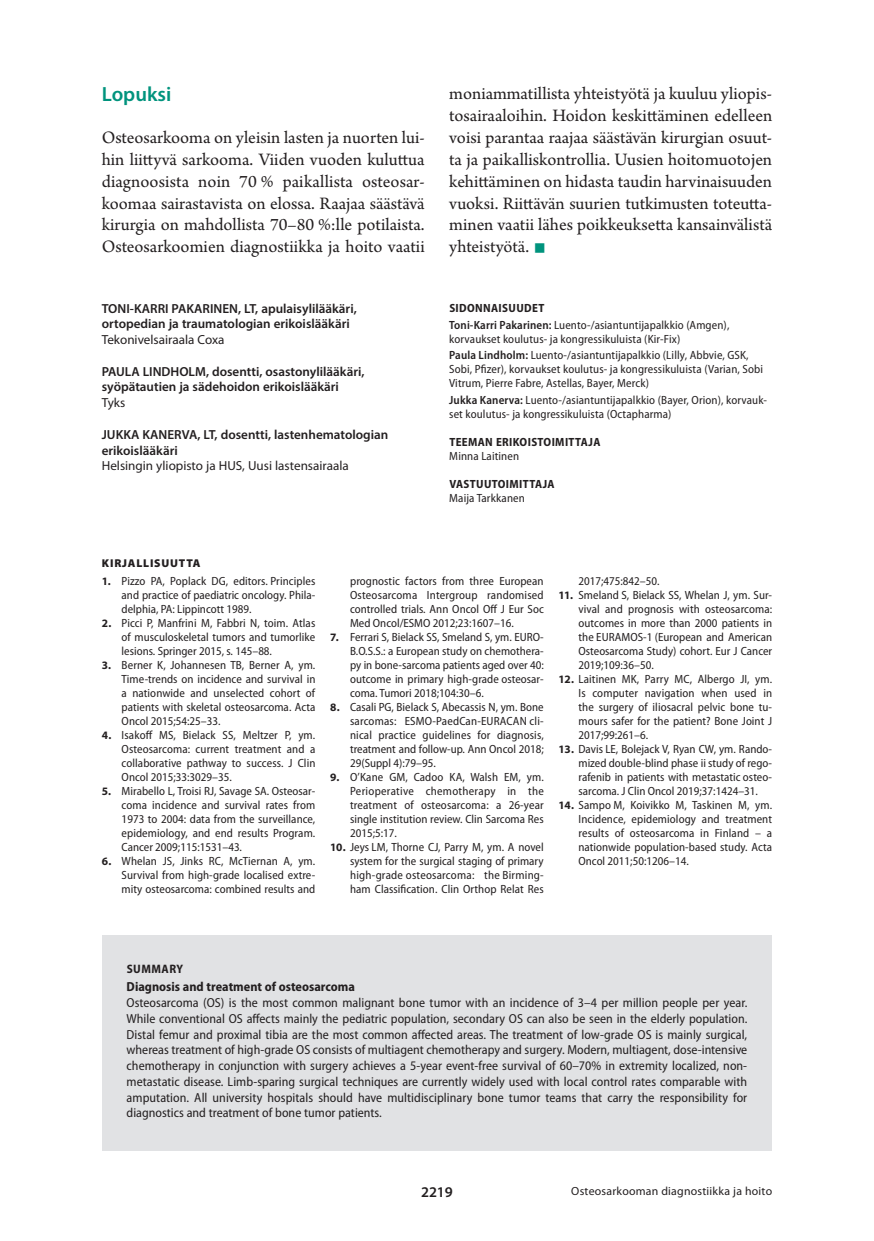
<style>
.page{position:relative;width:874px;height:1241px;background:#fff}
.page>*{position:absolute;margin:0;border:0;box-sizing:border-box;transform-origin:0 0}
.l_ei_sis{font:42px "Arno Pro";color:#00937d}
.v1{font:600 20.65px "Myriad Pro";color:#00937d}
.l_ei_sis-2{font:18.38px/21.9px "Arno Pro";color:#231f20;text-align:justify}
.t1{font:600 14.88px "Myriad Pro";color:#231f20}
.summary_leipis{font:semi-condensed 13.12px/15.8px "Myriad Pro";color:#231f20;text-align:justify}
.ko{font:600 13.12px/15.8px "Myriad Pro";color:#231f20}
.ko-2{font:13.12px "Myriad Pro";color:#231f20}
.summary_leipis-2{font:700 semi-condensed 13.12px "Myriad Pro";color:#231f20}
.summary_title{font:700 semi-condensed 12.25px "Myriad Pro";letter-spacing:.04em;color:#231f20}
.Sidonnaisuudet_txt{font:semi-condensed 11.9px/14px "Myriad Pro";letter-spacing:.005em;color:#231f20;text-align:justify}
.Sidonnaisuudet_ots{font:700 semi-condensed 11.9px "Myriad Pro";letter-spacing:.03em;color:#231f20}
.Ala{font:11.9px "Myriad Pro";letter-spacing:.02em;color:#231f20}
.kv1{font:900 11.38px "Myriad Pro";letter-spacing:.07em;color:#231f20}
.s1{font-weight:600}
.s2{font-weight:700;font-stretch:normal;font-size:11.38px}
</style>
<div class="page">
<div style="left:102px;top:935px;width:669px;height:215px;background:#e1e2e4"></div>
<p class="v1" style="left:102px;top:81px;width:71px">Lopuksi</p>
<p class="l_ei_sis-2" style="left:102px;top:127px;width:324px">Osteosarkooma on yleisin lasten ja nuorten lui&shy;hin liittyvä sarkooma. Viiden vuoden kuluttua diagnoosista noin 70 % paikallista osteosar&shy;koomaa sairastavista on elossa. Raajaa säästävä kirurgia on mahdollista 70–80 %:lle potilaista.<br>Osteosarkoomien diagnostiikka ja hoito vaatii</p>
<p class="ko" style="left:102px;top:300px;width:256px">TONI-KARRI PAKARINEN, LT, apulaisylilääkäri, ortopedian ja traumatologian erikoislääkäri</p>
<p class="ko-2" style="left:102px;top:331px;width:124px">Tekonivelsairaala Coxa</p>
<p class="ko" style="left:102px;top:363px;width:264px">PAULA LINDHOLM, dosentti, osastonylilääkäri, syöpätautien ja sädehoidon erikoislääkäri</p>
<p class="ko-2" style="left:102px;top:394px;width:25px">Tyks</p>
<p class="ko" style="left:102px;top:426px;width:288px">JUKKA KANERVA, LT, dosentti, lastenhematologian erikoislääkäri</p>
<p class="ko-2" style="left:102px;top:457px;width:248px">Helsingin yliopisto ja HUS, Uusi lastensairaala</p>
<p class="l_ei_sis-2" style="left:449px;top:84px;width:324px">moniammatillista yhteistyötä ja kuuluu yliopis&shy;tosairaaloihin. Hoidon keskittäminen edelleen voisi parantaa raajaa säästävän kirurgian osuut&shy;ta ja paikalliskontrollia. Uusien hoitomuotojen kehittäminen on hidasta taudin harvinaisuuden vuoksi. Riittävän suurien tutkimusten toteutta&shy;minen vaatii lähes poikkeuksetta kansainvälistä yhteistyötä.</p>
<p class="l_ei_sis" style="left:533px;top:221px;width:15px">■</p>
<p class="Sidonnaisuudet_ots" style="left:449px;top:300px;width:96px">SIDONNAISUUDET</p>
<p class="Sidonnaisuudet_txt" style="left:449px;top:317px;width:281px"><span class="s1">Toni-Karri Pakarinen:</span> Luento-/asiantuntijapalkkio (Amgen), korvaukset koulutus- ja kongressikuluista (Kir-Fix)</p>
<p class="Sidonnaisuudet_txt" style="left:449px;top:348px;width:315px;text-align:left"><span class="s1">Paula Lindholm:</span> Luento-/asiantuntijapalkkio (Lilly, Abbvie, GSK,<br>Sobi, Pfizer), korvaukset koulutus- ja kongressikuluista (Varian, Sobi<br>Vitrum, Pierre Fabre, Astellas, Bayer, Merck)</p>
<p class="Sidonnaisuudet_txt" style="left:449px;top:392px;width:319px"><span class="s1">Jukka Kanerva:</span> Luento-/asiantuntijapalkkio (Bayer, Orion), korvauk&shy;set koulutus- ja kongressikuluista (Octapharma)</p>
<p class="Sidonnaisuudet_ots" style="left:449px;top:434px;width:152px">TEEMAN ERIKOISTOIMITTAJA</p>
<p class="Sidonnaisuudet_txt" style="left:449px;top:448px;width:71px">Minna Laitinen</p>
<p class="Sidonnaisuudet_ots" style="left:449px;top:476px;width:107px">VASTUUTOIMITTAJA</p>
<p class="Sidonnaisuudet_txt" style="left:449px;top:490px;width:77px">Maija Tarkkanen</p>
<p class="kv1" style="left:102px;top:555px;width:100px">KIRJALLISUUTTA</p>
<p class="Sidonnaisuudet_txt" style="left:122px;top:573px;width:195px;text-indent:-20px"><span class="s2">1.</span> Pizzo PA, Poplack DG, editors. Principles and practice of paediatric oncology. Phila&shy;delphia, PA: Lippincott 1989.</p>
<p class="Sidonnaisuudet_txt" style="left:122px;top:615px;width:195px;text-indent:-20px"><span class="s2">2.</span> Picci P, Manfrini M, Fabbri N, toim. Atlas of musculoskeletal tumors and tumorlike lesions. Springer 2015, s. 145–88.</p>
<p class="Sidonnaisuudet_txt" style="left:122px;top:657px;width:195px;text-indent:-20px"><span class="s2">3.</span> Berner K, Johannesen TB, Berner A, ym.<br>Time-trends on incidence and survival in a nationwide and unselected cohort of patients with skeletal osteosarcoma. Acta Oncol 2015;54:25–33.</p>
<p class="Sidonnaisuudet_txt" style="left:122px;top:727px;width:195px;text-indent:-20px"><span class="s2">4.</span> Isakoff MS, Bielack SS, Meltzer P, ym.<br>Osteosarcoma: current treatment and a collaborative pathway to success. J Clin Oncol 2015;33:3029–35.</p>
<p class="Sidonnaisuudet_txt" style="left:122px;top:783px;width:195px;text-indent:-20px"><span class="s2">5.</span> Mirabello L, Troisi RJ, Savage SA. Osteosar&shy;coma incidence and survival rates from 1973 to 2004: data from the surveillance, epidemiology, and end results Program.<br>Cancer 2009;115:1531–43.</p>
<p class="Sidonnaisuudet_txt" style="left:122px;top:853px;width:195px;text-indent:-20px"><span class="s2">6.</span> Whelan JS, Jinks RC, McTiernan A, ym.<br>Survival from high-grade localised extre&shy;mity osteosarcoma: combined results and</p>
<p class="Sidonnaisuudet_txt" style="left:350px;top:573px;width:195px">prognostic factors from three European Osteosarcoma Intergroup randomised controlled trials. Ann Oncol Off J Eur Soc Med Oncol/ESMO 2012;23:1607–16.</p>
<p class="Sidonnaisuudet_txt" style="left:350px;top:629px;width:195px;text-indent:-20px"><span class="s2">7.</span> Ferrari S, Bielack SS, Smeland S, ym. EURO-B.O.S.S.: a European study on chemothera&shy;py in bone-sarcoma patients aged over 40: outcome in primary high-grade osteosar&shy;coma. Tumori 2018;104:30–6.</p>
<p class="Sidonnaisuudet_txt" style="left:350px;top:699px;width:195px;text-indent:-20px"><span class="s2">8.</span> Casali PG, Bielack S, Abecassis N, ym. Bone sarcomas: ESMO-PaedCan-EURACAN cli&shy;nical practice guidelines for diagnosis, treatment and follow-up. Ann Oncol 2018; 29(Suppl 4):79–95.</p>
<p class="Sidonnaisuudet_txt" style="left:350px;top:769px;width:195px;text-indent:-20px"><span class="s2">9.</span> O’Kane GM, Cadoo KA, Walsh EM, ym.<br>Perioperative chemotherapy in the treatment of osteosarcoma: a 26-year single institution review. Clin Sarcoma Res 2015;5:17.</p>
<p class="Sidonnaisuudet_txt" style="left:350px;top:839px;width:195px;text-indent:-20px"><span class="s2">10.</span> Jeys LM, Thorne CJ, Parry M, ym. A novel system for the surgical staging of primary high-grade osteosarcoma: the Birming&shy;ham Classification. Clin Orthop Relat Res</p>
<p class="Sidonnaisuudet_txt" style="left:578px;top:573px;width:83px">2017;475:842–50.</p>
<p class="Sidonnaisuudet_txt" style="left:578px;top:587px;width:195px;text-indent:-20px"><span class="s2">11.</span> Smeland S, Bielack SS, Whelan J, ym. Sur&shy;vival and prognosis with osteosarcoma: outcomes in more than 2000 patients in the EURAMOS-1 (European and American Osteosarcoma Study) cohort. Eur J Cancer 2019;109:36–50.</p>
<p class="Sidonnaisuudet_txt" style="left:578px;top:671px;width:195px;text-indent:-20px"><span class="s2">12.</span> Laitinen MK, Parry MC, Albergo JI, ym.<br>Is computer navigation when used in the surgery of iliosacral pelvic bone tu&shy;mours safer for the patient? Bone Joint J 2017;99:261–6.</p>
<p class="Sidonnaisuudet_txt" style="left:578px;top:741px;width:195px;text-indent:-20px"><span class="s2">13.</span> Davis LE, Bolejack V, Ryan CW, ym. Rando&shy;mized double-blind phase ii study of rego&shy;rafenib in patients with metastatic osteo&shy;sarcoma. J Clin Oncol 2019;37:1424–31.</p>
<p class="Sidonnaisuudet_txt" style="left:578px;top:797px;width:195px;text-indent:-20px"><span class="s2">14.</span> Sampo M, Koivikko M, Taskinen M, ym.<br>Incidence, epidemiology and treatment results of osteosarcoma in Finland – a nationwide population-based study. Acta Oncol 2011;50:1206–14.</p>
<p class="summary_title" style="left:127px;top:960px;width:58px">SUMMARY</p>
<p class="summary_leipis-2" style="left:126px;top:978px;width:230px">Diagnosis and treatment of osteosarcoma</p>
<p class="summary_leipis" style="left:126px;top:994px;width:622px">Osteosarcoma (OS) is the most common malignant bone tumor with an incidence of 3–4 per million people per year.<br>While conventional OS affects mainly the pediatric population, secondary OS can also be seen in the elderly population.<br>Distal femur and proximal tibia are the most common affected areas. The treatment of low-grade OS is mainly surgical, whereas treatment of high-grade OS consists of multiagent chemotherapy and surgery. Modern, multiagent, dose-intensive chemotherapy in conjunction with surgery achieves a 5-year event-free survival of 60–70% in extremity localized, non&shy;metastatic disease. Limb-sparing surgical techniques are currently widely used with local control rates comparable with amputation. All university hospitals should have multidisciplinary bone tumor teams that carry the responsibility for diagnostics and treatment of bone tumor patients.</p>
<p class="t1" style="left:421px;top:1182px;width:33px">2219</p>
<p class="Ala" style="left:571px;top:1183px;width:202px">Osteosarkooman diagnostiikka ja hoito</p>
</div>
